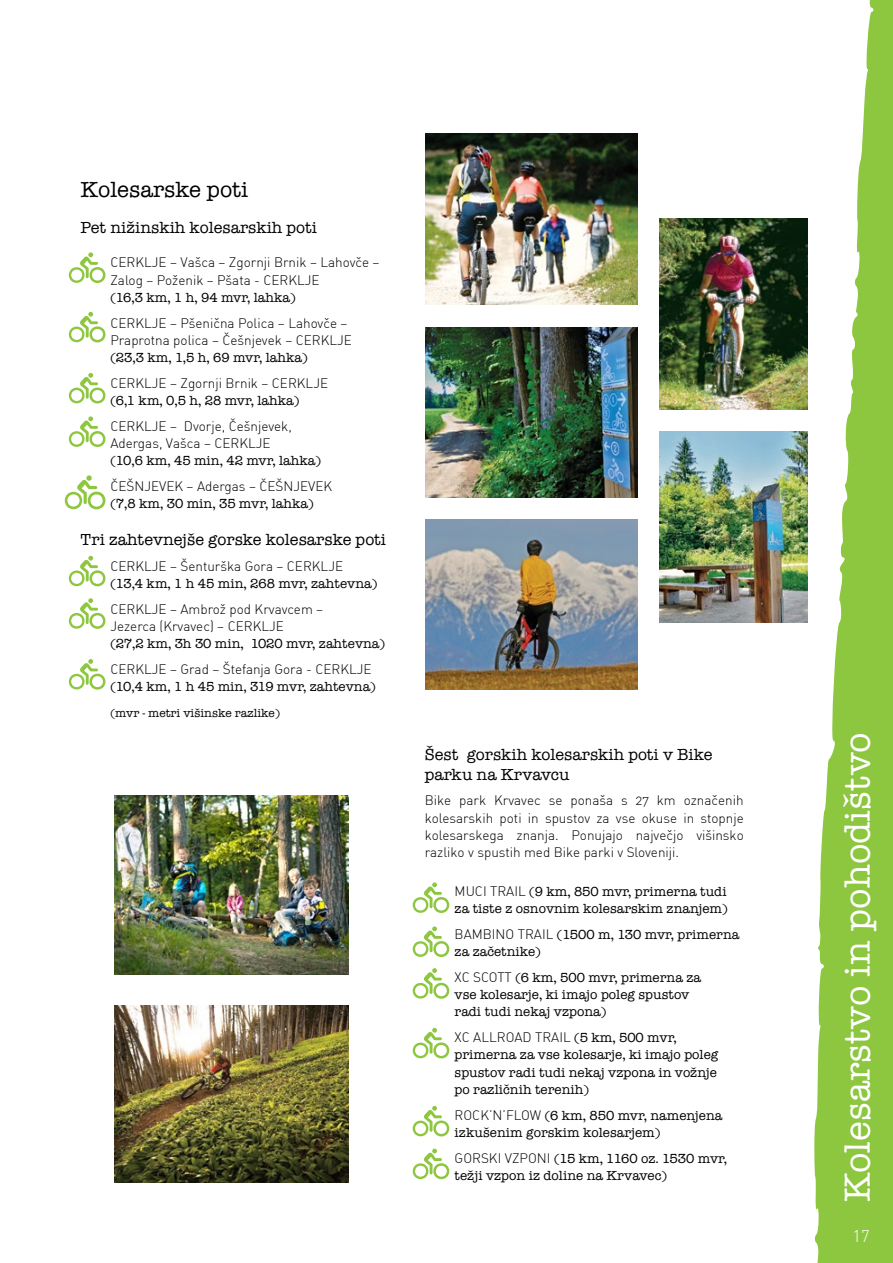
<style>
.page{position:relative;width:893px;height:1263px;background:#fff}
.page>*{position:absolute;margin:0;border:0;box-sizing:border-box;transform-origin:0 0}
.t1{font:500 37.5px "American Typ Itc DEE";color:#fff}
.t2{font:500 22.5px "American Typ Itc DEE";color:#000}
.t3{font:500 16.5px/19.5px "American Typ Itc DEE";color:#000}
.t4{font:300 16.5px "DINCE";color:#fff}
.t5{font:500 13.5px/17.2px "American Typ Itc DEE";color:#000}
.t6{font:13.5px/17.2px "DINCE Light Alternate";color:#000}
.t7{font:500 12px "American Typ Itc DEE";color:#000}
.s1{font-family:"DINCE Light Alternate";font-weight:400}
.s2{font-family:"American Typ Itc DEE";font-weight:500}
</style>
<div class="page">
<svg style="left:814px;top:0;width:79px;height:1263px;fill:#8dc63f"></svg>
<svg style="left:68px;top:252px;width:38px;height:31px"></svg>
<svg style="left:68px;top:312px;width:38px;height:31px"></svg>
<svg style="left:68px;top:373px;width:38px;height:31px"></svg>
<svg style="left:68px;top:416px;width:38px;height:31px"></svg>
<svg style="left:64px;top:475px;width:42px;height:35px"></svg>
<svg style="left:68px;top:556px;width:38px;height:31px"></svg>
<svg style="left:68px;top:598px;width:38px;height:31px"></svg>
<svg style="left:68px;top:659px;width:38px;height:31px"></svg>
<svg style="left:412px;top:882px;width:38px;height:31px"></svg>
<svg style="left:412px;top:926px;width:38px;height:31px"></svg>
<svg style="left:412px;top:968px;width:38px;height:31px"></svg>
<svg style="left:412px;top:1028px;width:38px;height:31px"></svg>
<svg style="left:412px;top:1106px;width:38px;height:31px"></svg>
<svg style="left:412px;top:1148px;width:38px;height:32px"></svg>
<img style="left:425px;top:134px;width:213px;height:170px">
<img style="left:659px;top:218px;width:149px;height:192px">
<img style="left:425px;top:327px;width:213px;height:170px">
<img style="left:659px;top:431px;width:149px;height:192px">
<img style="left:425px;top:519px;width:213px;height:170px">
<img style="left:114px;top:795px;width:234px;height:179px">
<img style="left:114px;top:1005px;width:234px;height:178px">
<h2 class="t2" style="left:81px;top:177px;width:169px">Kolesarske poti</h2>
<p class="t3" style="left:81px;top:218px;width:238px">Pet nižinskih kolesarskih poti</p>
<p class="t6" style="left:110px;top:254px;width:271px">CERKLJE – Vašca – Zgornji Brnik – Lahovče –<br>Zalog – Poženik – Pšata - CERKLJE</p>
<p class="t5" style="left:110px;top:289px;width:187px">(16,3 km, 1 h, 94 mvr, lahka)</p>
<p class="t6" style="left:110px;top:314px;width:243px">CERKLJE – Pšenična Polica – Lahovče –<br>Praprotna polica – Češnjevek – CERKLJE</p>
<p class="t5" style="left:110px;top:349px;width:199px">(23,3 km, 1,5 h, 69 mvr, lahka)</p>
<p class="t6" style="left:110px;top:374px;width:219px">CERKLJE – Zgornji Brnik – CERKLJE</p>
<p class="t5" style="left:110px;top:393px;width:191px">(6,1 km, 0,5 h, 28 mvr, lahka)</p>
<p class="t6" style="left:110px;top:417px;width:183px">CERKLJE – Dvorje, Češnjevek,<br>Adergas, Vašca – CERKLJE</p>
<p class="t5" style="left:110px;top:453px;width:212px">(10,6 km, 45 min, 42 mvr, lahka)</p>
<p class="t6" style="left:110px;top:477px;width:223px">ČEŠNJEVEK – Adergas – ČEŠNJEVEK</p>
<p class="t5" style="left:110px;top:496px;width:205px">(7,8 km, 30 min, 35 mvr, lahka)</p>
<p class="t3" style="left:81px;top:530px;width:307px">Tri zahtevnejše gorske kolesarske poti</p>
<p class="t6" style="left:110px;top:557px;width:234px">CERKLJE – Šenturška Gora – CERKLJE</p>
<p class="t5" style="left:110px;top:575px;width:268px">(13,4 km, 1 h 45 min, 268 mvr, zahtevna)</p>
<p class="t6" style="left:110px;top:600px;width:214px">CERKLJE – Ambrož pod Krvavcem –<br>Jezerca (Krvavec) – CERKLJE</p>
<p class="t5" style="left:110px;top:636px;width:276px">(27,2 km, 3h 30 min, 1020 mvr, zahtevna)</p>
<p class="t6" style="left:110px;top:660px;width:263px">CERKLJE – Grad – Štefanja Gora - CERKLJE</p>
<p class="t5" style="left:110px;top:679px;width:267px">(10,4 km, 1 h 45 min, 319 mvr, zahtevna)</p>
<p class="t7" style="left:110px;top:706px;width:171px">(mvr - metri višinske razlike)</p>
<p class="t3" style="left:425px;top:745px;width:289px">Šest gorskih kolesarskih poti v Bike parku na Krvavcu</p>
<p class="t6" style="left:425px;top:792px;width:320px;text-align:justify">Bike park Krvavec se ponaša s 27 km označenih kolesarskih poti in spustov za vse okuse in stopnje kolesarskega znanja. Ponujajo največjo višinsko razliko v spustih med Bike parki v Sloveniji.</p>
<p class="t5" style="left:455px;top:883px;width:275px"><span class="s1">MUCI TRAIL</span> (9 km, 850 mvr, primerna tudi za tiste z osnovnim kolesarskim znanjem)</p>
<p class="t5" style="left:455px;top:926px;width:286px"><span class="s1">BAMBINO TRAIL</span> (1500 m, 130 mvr, primerna za začetnike)</p>
<p class="t5" style="left:455px;top:969px;width:248px"><span class="s1">XC SCOTT</span> (6 km, 500 mvr, primerna za vse kolesarje, ki imajo poleg spustov radi tudi nekaj vzpona)</p>
<p class="t6" style="left:455px;top:1028px;width:223px">XC ALLROAD TRAIL <span class="s2">(5 km, 500 mvr,</span></p>
<p class="t5" style="left:455px;top:1047px;width:265px;text-align:justify">primerna za vse kolesarje, ki imajo poleg spustov radi tudi nekaj vzpona in vožnje po različnih terenih)</p>
<p class="t5" style="left:455px;top:1107px;width:269px"><span class="s1">ROCK’N’FLOW</span> (6 km, 850 mvr, namenjena izkušenim gorskim kolesarjem)</p>
<p class="t5" style="left:455px;top:1150px;width:274px"><span class="s1">GORSKI VZPONI</span> (15 km, 1160 oz. 1530 mvr, težji vzpon iz doline na Krvavec)</p>
<h1 class="t1" style="left:837px;top:1202px;width:471px;rotate:-90deg">Kolesarstvo in pohodištvo</h1>
<p class="t4" style="left:853px;top:1225px;width:18px">17</p>
</div>
